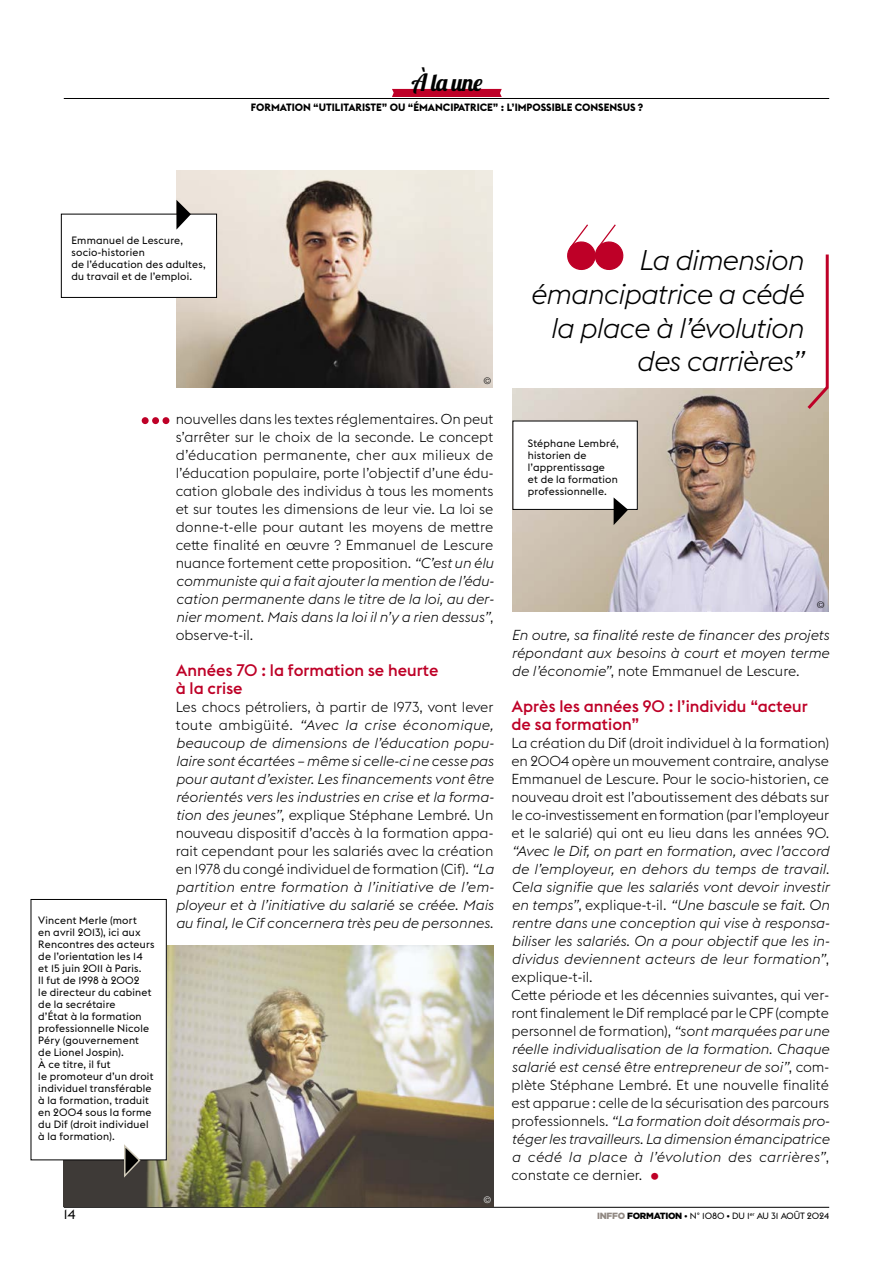
<style>
.page{position:relative;width:893px;height:1263px;background:#fff}
.page>*{position:absolute;margin:0;border:0;box-sizing:border-box;transform-origin:0 0}
.t1{font:italic 300 28.2px/33.8px "Euclid Flex";letter-spacing:-.03em;color:#000;text-align:right}
.t2{font:23.7px "Lobster 1.4";color:#000}
.t3{font:500 16.5px/18px "Euclid Flex";color:#be0027}
.t4{font:italic 300 14.25px/18px "Euclid Flex";color:#000;text-align:justify}
.t5{font:300 14.25px/18px "Euclid Flex";color:#000;text-align:justify}
.t6{font:13.5px "Euclid Flex";color:#000}
.t7{font:10.5px/12px "Euclid Flex";letter-spacing:.02em;color:#000}
.t8{font:700 10.5px "Euclid Flex";color:#000}
.t9{font:9px "Euclid Flex";letter-spacing:-.015em;color:#000}
.t10{font:300 9px "Helvetica";color:#000}
.t11{font:300 9px "Helvetica";color:#fff}
.s1{font-style:italic}
.s2{font-style:normal}
.s3{font-style:normal;font-size:25.5px;color:#be0027}
.s4{font-family:"Gotham";font-weight:900;color:#908882}
.s5{font-family:"Gotham";font-weight:900}
</style>
<div class="page">
<hr style="left:64px;top:1207px;width:765px;height:1px;background:#000">
<svg style="left:392px;top:89px;width:110px;height:8px"></svg>
<hr style="left:64px;top:98px;width:765px;height:1px;background:#000">
<img style="left:176px;top:170px;width:316px;height:218px">
<img style="left:512px;top:389px;width:316px;height:222px">
<img style="left:64px;top:946px;width:429px;height:261px">
<svg style="left:142px;top:417px;width:27px;height:7px"></svg>
<div style="left:61px;top:214px;width:156px;height:83px;background:#fff"></div>
<div style="left:61px;top:214px;width:156px;height:84px;border:1px solid #000"></div>
<svg style="left:176px;top:200px;width:15px;height:30px"></svg>
<div style="left:31px;top:899px;width:135px;height:261px;background:#fff"></div>
<div style="left:31px;top:899px;width:136px;height:261px;border:1px solid #000"></div>
<svg style="left:123px;top:1144px;width:19px;height:35px"></svg>
<div style="left:513px;top:421px;width:124px;height:88px;background:#fff"></div>
<div style="left:512px;top:421px;width:126px;height:89px;border:1px solid #000"></div>
<svg style="left:614px;top:498px;width:14px;height:27px"></svg>
<svg style="left:567px;top:224px;width:57px;height:46px"></svg>
<svg style="left:804px;top:254px;width:25px;height:158px"></svg>
<h2 class="t2" style="left:411px;top:67px;width:73px">À la une</h2>
<p class="t8" style="left:251px;top:102px;width:394px">FORMATION “UTILITARISTE” OU “ÉMANCIPATRICE” : L’IMPOSSIBLE CONSENSUS ?</p>
<p class="t7" style="left:72px;top:234px;width:136px">Emmanuel de Lescure, socio-historien<br>de l’éducation des adultes, du travail et de l’emploi.</p>
<p class="t10" style="left:484px;top:373px;width:9px">©</p>
<h1 class="t1" style="left:530px;top:243px;width:275px">La dimension émancipatrice a cédé la place à l’évolution des carrières”</h1>
<p class="t7" style="left:38px;top:914px;width:118px">Vincent Merle (mort<br>en avril 2013), ici aux<br>Rencontres des acteurs de l’orientation les 14 et 15 juin 2011 à Paris.<br>Il fut de 1998 à 2002<br>le directeur du cabinet de la secrétaire<br>d’État à la formation professionnelle Nicole<br>Péry (gouvernement de Lionel Jospin).<br>À ce titre, il fut<br>le promoteur d’un droit individuel transférable à la formation, traduit en 2004 sous la forme du Dif (droit individuel à la formation).</p>
<p class="t6" style="left:64px;top:1207px;width:13px">14</p>
<p class="t5" style="left:176px;top:410px;width:320px">nouvelles dans les textes réglementaires. On peut s’arrêter sur le choix de la seconde. Le concept d’éducation permanente, cher aux milieux de l’éducation populaire, porte l’objectif d’une édu&shy;cation globale des individus à tous les moments et sur toutes les dimensions de leur vie. La loi se donne-t-elle pour autant les moyens de mettre cette finalité en œuvre ? Emmanuel de Lescure nuance fortement cette proposition. <span class="s1">“C’est un élu communiste qui a fait ajouter la mention de l’édu&shy;cation permanente dans le titre de la loi, au der&shy;nier moment. Mais dans la loi il n’y a rien dessus”</span>, observe-t-il.</p>
<p class="t3" style="left:176px;top:661px;width:264px">Années 70 : la formation se heurte à la crise</p>
<p class="t4" style="left:176px;top:698px;width:320px"><span class="s2">Les chocs pétroliers, à partir de 1973, vont lever toute ambigüité.</span> “Avec la crise économique, beaucoup de dimensions de l’éducation popu&shy;laire sont écartées – même si celle-ci ne cesse pas pour autant d’exister. Les financements vont être réorientés vers les industries en crise et la forma&shy;tion des jeunes”<span class="s2">, explique Stéphane Lembré. Un nouveau dispositif d’accès à la formation appa&shy;rait cependant pour les salariés avec la création en 1978 du congé individuel de formation (Cif).</span> “La partition entre formation à l’initiative de l’em&shy;ployeur et à l’initiative du salarié se créée. Mais au final, le Cif concernera très peu de personnes.</p>
<p class="t11" style="left:484px;top:1192px;width:9px">©</p>
<p class="t7" style="left:528px;top:437px;width:92px">Stéphane Lembré, historien de l’apprentissage<br>et de la formation professionnelle.</p>
<p class="t10" style="left:817px;top:597px;width:9px">©</p>
<p class="t4" style="left:511px;top:626px;width:319px">En outre, sa finalité reste de financer des projets répondant aux besoins à court et moyen terme de l’économie”<span class="s2">, note Emmanuel de Lescure.</span></p>
<p class="t3" style="left:511px;top:697px;width:298px">Après les années 90 : l’individu “acteur de sa formation”</p>
<p class="t5" style="left:511px;top:734px;width:319px">La création du Dif (droit individuel à la formation) en 2004 opère un mouvement contraire, analyse Emmanuel de Lescure. Pour le socio-historien, ce nouveau droit est l’aboutissement des débats sur le co-investissement en formation (par l’employeur et le salarié) qui ont eu lieu dans les années 90.</p>
<p class="t4" style="left:511px;top:842px;width:320px;text-align:left">“Avec le Dif, on part en formation, avec l’accord de l’employeur, en dehors du temps de travail.<br>Cela signifie que les salariés vont devoir investir en temps”<span class="s2">, explique-t-il.</span> “Une bascule se fait. On rentre dans une conception qui vise à responsa&shy;biliser les salariés. On a pour objectif que les in&shy;dividus deviennent acteurs de leur formation”<span class="s2">, explique-t-il.<br>Cette période et les décennies suivantes, qui ver&shy;ront finalement le Dif remplacé par le CPF (compte personnel de formation),</span> “sont marquées par une réelle individualisation de la formation. Chaque salarié est censé être entrepreneur de soi”<span class="s2">, com&shy;plète Stéphane Lembré. Et une nouvelle finalité est apparue : celle de la sécurisation des parcours professionnels.</span> “La formation doit désormais pro&shy;téger les travailleurs. La dimension émancipatrice a cédé la place à l’évolution des carrières”<span class="s2">, constate ce dernier.</span> <span class="s3">•</span></p>
<p class="t9" style="left:597px;top:1210px;width:234px"><span class="s4">INFFO</span> <span class="s5">FORMATION</span> • N° 1080 • DU 1<sup>er</sup> AU 31 AOÛT 2024</p>
</div>
